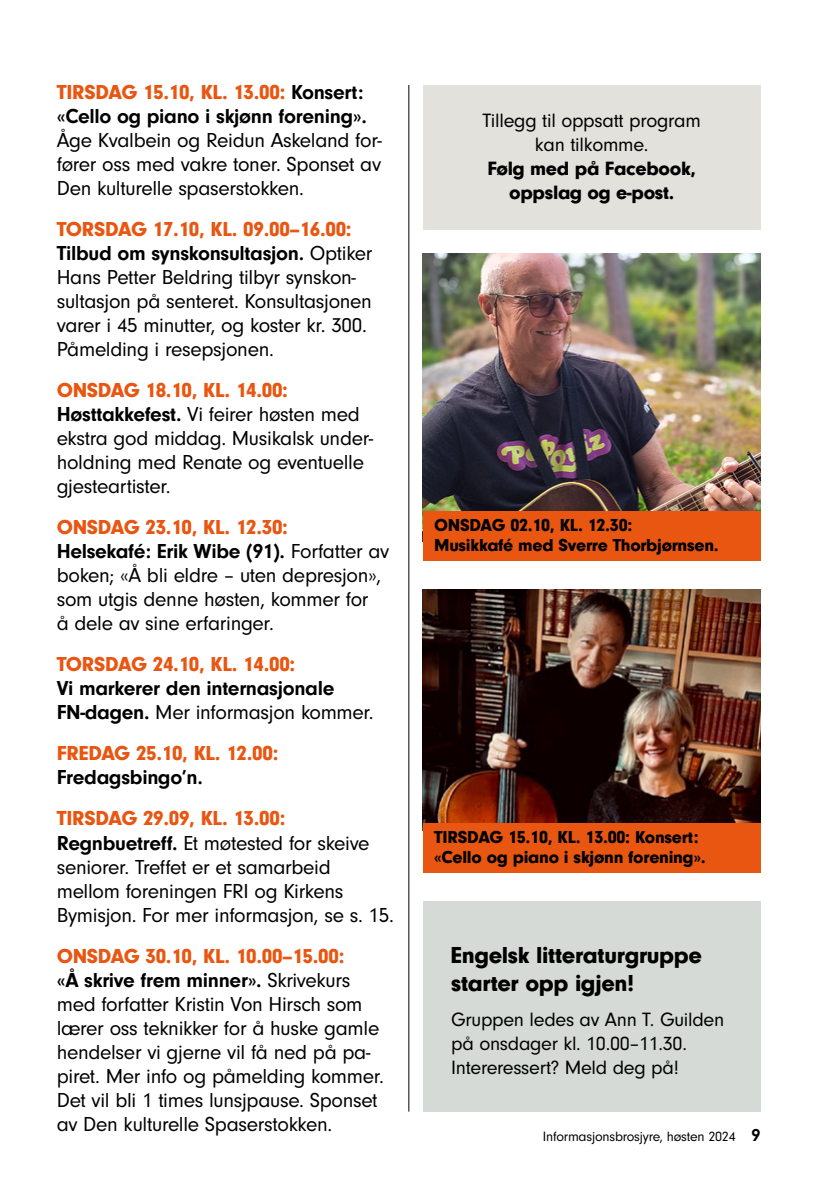
<style>
.page{position:relative;width:840px;height:1191px;background:#fff}
.page>*{position:absolute;margin:0;border:0;box-sizing:border-box;transform-origin:0 0}
.t1{font:900 24px/28px "Neuzeit Gro";letter-spacing:-.015em;color:#000}
.t2{font:21px/24px "Neuzeit Gro";letter-spacing:-.015em;color:#000}
.t3{font:700 21px/24px "Neuzeit Gro";letter-spacing:-.015em;color:#000}
.t4{font:900 21px "Neuzeit Gro";letter-spacing:-.015em;color:#e85611}
.t5{font:20px/24px "Neuzeit Gro";letter-spacing:-.015em;color:#000}
.t6{font:900 20px/24px "Neuzeit Gro";letter-spacing:-.015em;color:#000;text-align:center}
.t7{font:900 18px/20px "Neuzeit Gro";letter-spacing:-.015em;color:#000}
.t8{font:14px "Neuzeit Gro";letter-spacing:-.015em;color:#000}
.s1{font-weight:900;color:#e85611}
.s2{font-weight:700}
.s3{font-weight:400}
.s4{font-weight:700;font-size:18px}
</style>
<div class="page">
<hr style="left:408px;top:85px;width:1px;height:1026px;background:#000">
<img style="left:422px;top:253px;width:338px;height:258px">
<img style="left:422px;top:589px;width:338px;height:234px">
<div style="left:422px;top:511px;width:338px;height:50px;background:#e85611"></div>
<div style="left:422px;top:823px;width:338px;height:50px;background:#e85611"></div>
<div style="left:422px;top:901px;width:338px;height:210px;background:#d6dad6"></div>
<div style="left:422px;top:85px;width:338px;height:145px;background:#e2e1dc"></div>
<p class="t3" style="left:57px;top:80px;width:311px"><span class="s1">TIRSDAG 15.10, KL. 13.00:</span> Konsert: «Cello og piano i skjønn forening».</p>
<p class="t2" style="left:57px;top:129px;width:326px;text-align:justify">Åge Kvalbein og Reidun Askeland for&shy;fører oss med vakre toner. Sponset av Den kulturelle spaserstokken.</p>
<p class="t2" style="left:57px;top:218px;width:317px"><span class="s1">TORSDAG 17.10, KL. 09.00–16.00:<br></span><span class="s2">Tilbud om synskonsultasjon.</span> Optiker Hans Petter Beldring tilbyr synskon&shy;sultasjon på senteret. Konsultasjonen varer i 45 minutter, og koster kr. 300.<br>Påmelding i resepsjonen.</p>
<p class="t2" style="left:57px;top:379px;width:318px"><span class="s1">ONSDAG 18.10, KL. 14.00:<br></span><span class="s2">Høsttakkefest.</span> Vi feirer høsten med ekstra god middag. Musikalsk under&shy;holdning med Renate og eventuelle gjesteartister.</p>
<p class="t2" style="left:57px;top:516px;width:334px"><span class="s1">ONSDAG 23.10, KL. 12.30:<br></span><span class="s2">Helsekafé: Erik Wibe (91).</span> Forfatter av boken; «Å bli eldre – uten depresjon», som utgis denne høsten, kommer for<br>å dele av sine erfaringer.</p>
<p class="t4" style="left:57px;top:652px;width:240px">TORSDAG 24.10, KL. 14.00:</p>
<p class="t3" style="left:57px;top:676px;width:318px">Vi markerer den internasjonale<br>FN-dagen. <span class="s3">Mer informasjon kommer.</span></p>
<p class="t4" style="left:57px;top:741px;width:223px">FREDAG 25.10, KL. 12.00:</p>
<p class="t3" style="left:57px;top:765px;width:147px">Fredagsbingo’n.</p>
<p class="t2" style="left:57px;top:807px;width:338px"><span class="s1">TIRSDAG 29.09, KL. 13.00:<br></span><span class="s2">Regnbuetreff.</span> Et møtested for skeive seniorer. Treffet er et samarbeid mellom foreningen FRI og Kirkens Bymisjon. For mer informasjon, se s. 15.</p>
<p class="t2" style="left:57px;top:944px;width:328px"><span class="s1">ONSDAG 30.10, KL. 10.00–15.00:<br></span><span class="s2">«Å skrive frem minner».</span> Skrivekurs med forfatter Kristin Von Hirsch som lærer oss teknikker for å huske gamle hendelser vi gjerne vil få ned på pa&shy;piret. Mer info og påmelding kommer.<br>Det vil bli 1 times lunsjpause. Sponset av Den kulturelle Spaserstokken.</p>
<p class="t5" style="left:482px;top:109px;width:220px;text-align:center">Tillegg til oppsatt program kan tilkomme.</p>
<p class="t6" style="left:487px;top:156px;width:210px">Følg med på Facebook, oppslag og e-post.</p>
<p class="t7" style="left:434px;top:515px;width:286px">ONSDAG 02.10, KL. 12.30:<br>Musikkafé med Sverre Thorbjørnsen.</p>
<p class="t7" style="left:434px;top:827px;width:273px">TIRSDAG 15.10, KL. 13.00: Konsert: «Cello og piano i skjønn forening».</p>
<p class="t1" style="left:451px;top:941px;width:252px">Engelsk litteraturgruppe starter opp igjen!</p>
<p class="t5" style="left:451px;top:1008px;width:274px">Gruppen ledes av Ann T. Guilden på onsdager kl. 10.00–11.30.<br>Intereressert? Meld deg på!</p>
<p class="t8" style="left:542px;top:1128px;width:219px">Informasjonsbrosjyre, høsten 2024 <span class="s4">9</span></p>
</div>
